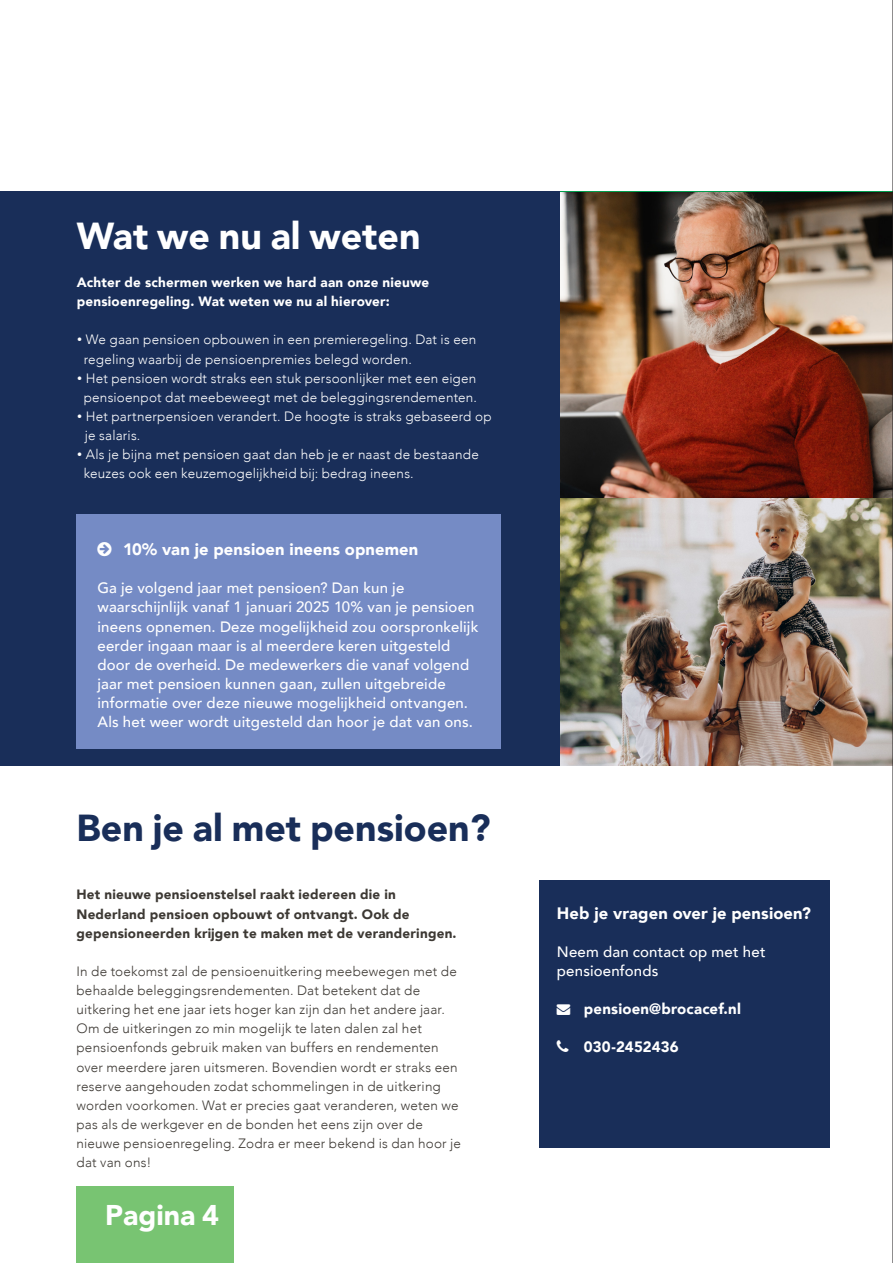
<style>
.page{position:relative;width:893px;height:1263px;background:#fff}
.page>*{position:absolute;margin:0;border:0;box-sizing:border-box;transform-origin:0 0}
.t1{font:900 37.5px "Avenir";color:#192e59}
.t2{font:900 37.5px "Avenir";color:#fff}
.t3{font:900 28.5px "Avenir";color:#fff}
.t4{font:900 16.5px "Avenir";letter-spacing:.005em;color:#fff}
.t5{font:500 15px/19.2px "Avenir";letter-spacing:.01em;color:#fff}
.t6{font:900 15px "Avenir";letter-spacing:.01em;color:#fff}
.t7{font:300 13.5px/19.2px "Avenir";letter-spacing:.015em;color:#3d3934}
.t8{font:300 13.5px/19.2px "Avenir";letter-spacing:.015em;color:#fff}
.t9{font:900 13.5px/19.2px "Avenir";letter-spacing:.015em;color:#3d3934}
.t10{font:900 13.5px/19.2px "Avenir";letter-spacing:.015em;color:#fff}
.s1{font-family:"Roche Sans"}
</style>
<div class="page">
<div style="left:0;top:191px;width:560px;height:574px;background:#192e59"></div>
<img style="left:560px;top:497px;width:332px;height:268px">
<div style="left:539px;top:880px;width:290px;height:268px;background:#192e59"></div>
<div style="left:77px;top:1186px;width:157px;height:77px;background:#78c472"></div>
<img style="left:560px;top:191px;width:332px;height:306px">
<div style="left:77px;top:514px;width:424px;height:234px;background:#758bc5"></div>
<hr style="left:892px;top:0;width:1px;height:1263px;background:#231f20">
<h1 class="t2" style="left:77px;top:204px;width:345px">Wat we nu al weten</h1>
<p class="t10" style="left:77px;top:272px;width:354px">Achter de schermen werken we hard aan onze nieuwe pensioenregeling. Wat weten we nu al hierover:</p>
<p class="t8" style="left:84px;top:330px;width:394px;text-indent:-7px"><span class="s1">•</span> We gaan pensioen opbouwen in een premieregeling. Dat is een regeling waarbij de pensioenpremies belegd worden.</p>
<p class="t8" style="left:77px;top:368px;width:402px;text-align:center"><span class="s1">•</span> Het pensioen wordt straks een stuk persoonlijker met een eigen pensioenpot dat meebeweegt met de beleggingsrendementen.</p>
<p class="t8" style="left:85px;top:407px;width:408px;text-indent:-8px"><span class="s1">•</span> Het partnerpensioen verandert. De hoogte is straks gebaseerd op je salaris.</p>
<p class="t8" style="left:84px;top:445px;width:397px;text-indent:-7px"><span class="s1">•</span> Als je bijna met pensioen gaat dan heb je er naast de bestaande keuzes ook een keuzemogelijkheid bij: bedrag ineens.</p>
<p class="t4" style="left:123px;top:535px;width:297px">10% van je pensioen ineens opnemen</p>
<p class="t5" style="left:98px;top:578px;width:382px">Ga je volgend jaar met pensioen? Dan kun je waarschijnlijk vanaf 1 januari 2025 10% van je pensioen ineens opnemen. Deze mogelijkheid zou oorspronkelijk eerder ingaan maar is al meerdere keren uitgesteld door de overheid. De medewerkers die vanaf volgend jaar met pensioen kunnen gaan, zullen uitgebreide informatie over deze nieuwe mogelijkheid ontvangen.<br>Als het weer wordt uitgesteld dan hoor je dat van ons.</p>
<h1 class="t1" style="left:77px;top:796px;width:416px">Ben je al met pensioen?</h1>
<p class="t9" style="left:77px;top:885px;width:382px">Het nieuwe pensioenstelsel raakt iedereen die in<br>Nederland pensioen opbouwt of ontvangt. Ook de gepensioneerden krijgen te maken met de veranderingen.</p>
<p class="t7" style="left:77px;top:962px;width:386px">In de toekomst zal de pensioenuitkering meebewegen met de behaalde beleggingsrendementen. Dat betekent dat de uitkering het ene jaar iets hoger kan zijn dan het andere jaar.<br>Om de uitkeringen zo min mogelijk te laten dalen zal het pensioenfonds gebruik maken van buffers en rendementen over meerdere jaren uitsmeren. Bovendien wordt er straks een reserve aangehouden zodat schommelingen in de uitkering worden voorkomen. Wat er precies gaat veranderen, weten we pas als de werkgever en de bonden het eens zijn over de nieuwe pensioenregeling. Zodra er meer bekend is dan hoor je dat van ons!</p>
<h2 class="t3" style="left:105px;top:1190px;width:115px">Pagina 4</h2>
<p class="t4" style="left:557px;top:899px;width:255px">Heb je vragen over je pensioen?</p>
<p class="t5" style="left:557px;top:941px;width:210px">Neem dan contact op met het pensioenfonds</p>
<p class="t6" style="left:557px;top:996px;width:185px">→ pensioen@brocacef.nl</p>
<p class="t6" style="left:584px;top:1034px;width:96px">030-2452436</p>
</div>
